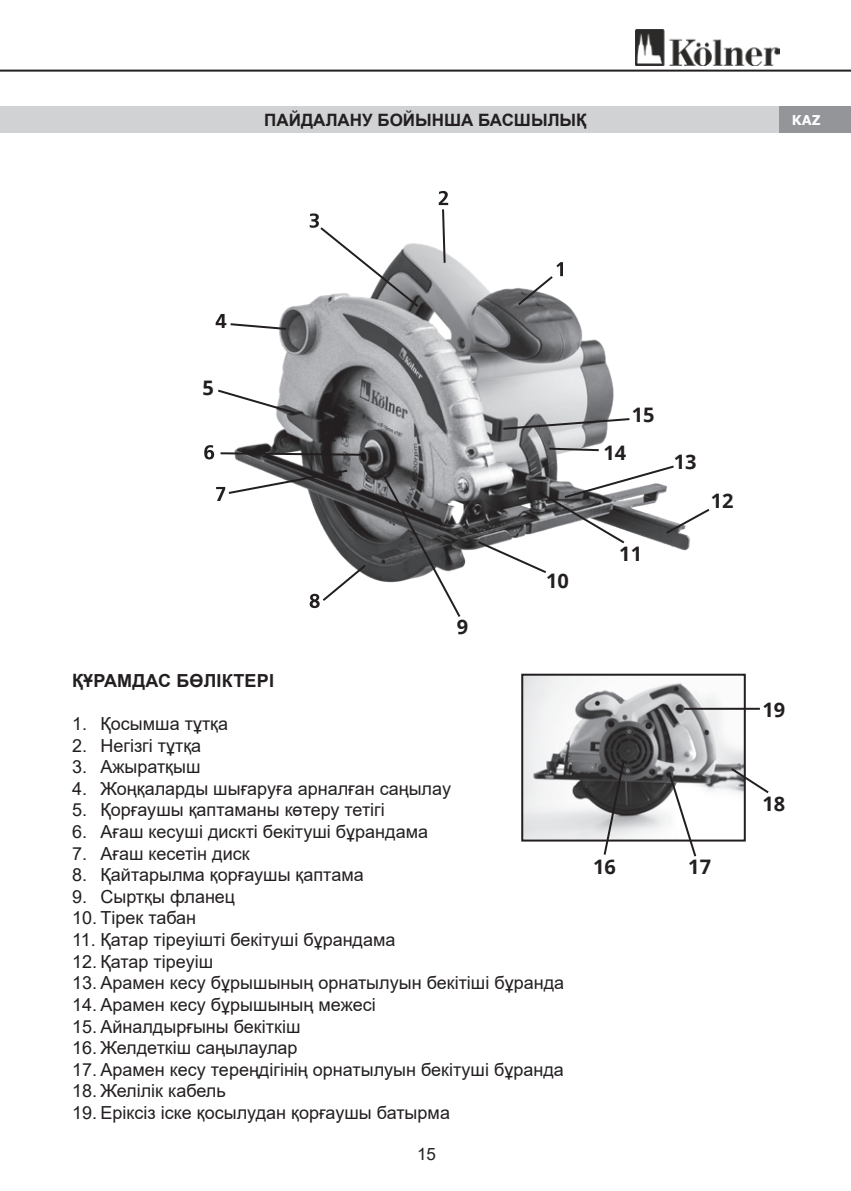
<style>
.page{position:relative;width:851px;height:1191px;background:#fff}
.page>*{position:absolute;margin:0;border:0;box-sizing:border-box;transform-origin:0 0}
.t1{font:700 20px "Open Sans";color:#231f20}
.t2{font:18px "Arial";color:#231f20}
.t3{font:700 18px "Arial";letter-spacing:.01em;color:#231f20}
.t4{font:700 17px "Arial";color:#231f20}
.t5{font:17px "Arial";color:#231f20}
.t6{font:700 13.6px "Verdana";color:#fff;scale:.95 1}
</style>
<div class="page">
<div style="left:0;top:107px;width:850px;height:26px;background:#d1d2d4"></div>
<hr style="left:0;top:70px;width:850px;height:2px;background:#231f20">
<img style="left:635px;top:29px;width:144px;height:36px">
<div style="left:778px;top:107px;width:72px;height:26px;background:#939598"></div>
<img style="left:524px;top:676px;width:218px;height:162px">
<div style="left:521px;top:673px;width:224px;height:168px;border:2px solid #231f20"></div>
<img style="left:235px;top:244px;width:379px;height:338px">
<svg style="left:515px;top:262px;width:48px;height:45px"></svg>
<svg style="left:438px;top:191px;width:10px;height:74px"></svg>
<svg style="left:309px;top:213px;width:111px;height:96px"></svg>
<svg style="left:216px;top:468px;width:133px;height:33px"></svg>
<svg style="left:215px;top:314px;width:73px;height:17px"></svg>
<svg style="left:547px;top:446px;width:53px;height:6px"></svg>
<svg style="left:309px;top:562px;width:59px;height:46px"></svg>
<svg style="left:204px;top:445px;width:164px;height:14px"></svg>
<svg style="left:381px;top:474px;width:81px;height:143px"></svg>
<svg style="left:475px;top:464px;width:235px;height:111px"></svg>
<hr style="left:684px;top:708px;width:75px;height:2px;background:#231f20">
<svg style="left:667px;top:773px;width:30px;height:84px"></svg>
<svg style="left:218px;top:388px;width:79px;height:27px"></svg>
<svg style="left:602px;top:759px;width:23px;height:96px"></svg>
<svg style="left:728px;top:766px;width:41px;height:29px"></svg>
<svg style="left:501px;top:417px;width:129px;height:14px"></svg>
<p class="t4" style="left:264px;top:108px;width:324px">ПАЙДАЛАНУ БОЙЫНША БАСШЫЛЫҚ</p>
<p class="t6" style="left:791px;top:110px;width:32px">KAZ</p>
<p class="t1" style="left:202px;top:373px;width:13px">5</p>
<p class="t1" style="left:457px;top:613px;width:13px">9</p>
<p class="t1" style="left:546px;top:567px;width:24px">10</p>
<p class="t1" style="left:631px;top:400px;width:24px">15</p>
<p class="t1" style="left:603px;top:439px;width:24px">14</p>
<p class="t1" style="left:619px;top:539px;width:24px">11</p>
<p class="t1" style="left:673px;top:448px;width:24px">13</p>
<p class="t1" style="left:710px;top:486px;width:24px">12</p>
<p class="t3" style="left:72px;top:668px;width:203px">ҚҰРАМДАС БӨЛІКТЕРІ</p>
<p class="t2" style="left:72px;top:711px;width:158px">1. Қосымша тұтқа</p>
<p class="t2" style="left:72px;top:733px;width:131px">2. Негізгі тұтқа</p>
<p class="t2" style="left:72px;top:754px;width:130px">3. Ажыратқыш</p>
<p class="t2" style="left:72px;top:776px;width:380px">4. Жоңқаларды шығаруға арналған саңылау</p>
<p class="t2" style="left:72px;top:797px;width:314px">5. Қорғаушы қаптаманы көтеру тетігі</p>
<p class="t2" style="left:72px;top:819px;width:357px">6. Ағаш кесуші дискті бекітуші бұрандама</p>
<p class="t2" style="left:72px;top:841px;width:179px">7. Ағаш кесетін диск</p>
<p class="t2" style="left:72px;top:862px;width:293px">8. Қайтарылма қорғаушы қаптама</p>
<p class="t2" style="left:72px;top:884px;width:165px">9. Сыртқы фланец</p>
<p class="t2" style="left:72px;top:905px;width:126px">10. Тірек табан</p>
<p class="t2" style="left:72px;top:927px;width:325px">11. Қатар тіреуішті бекітуші бұрандама</p>
<p class="t2" style="left:72px;top:949px;width:143px">12. Қатар тіреуіш</p>
<p class="t2" style="left:72px;top:970px;width:493px">13. Арамен кесу бұрышының орнатылуын бекітіші бұранда</p>
<p class="t2" style="left:72px;top:992px;width:305px">14. Арамен кесу бұрышының межесі</p>
<p class="t2" style="left:72px;top:1013px;width:230px">15. Айналдырғыны бекіткіш</p>
<p class="t2" style="left:72px;top:1035px;width:227px">16. Желдеткіш саңылаулар</p>
<p class="t2" style="left:72px;top:1057px;width:493px">17. Арамен кесу тереңдігінің орнатылуын бекітуші бұранда</p>
<p class="t2" style="left:72px;top:1078px;width:155px">18. Желілік кабель</p>
<p class="t2" style="left:72px;top:1100px;width:379px">19. Еріксіз іске қосылудан қорғаушы батырма</p>
<p class="t5" style="left:417px;top:1142px;width:20px">15</p>
<p class="t1" style="left:593px;top:853px;width:24px">16</p>
<p class="t1" style="left:688px;top:853px;width:24px">17</p>
<p class="t1" style="left:762px;top:695px;width:24px">19</p>
<p class="t1" style="left:762px;top:789px;width:24px">18</p>
</div>
